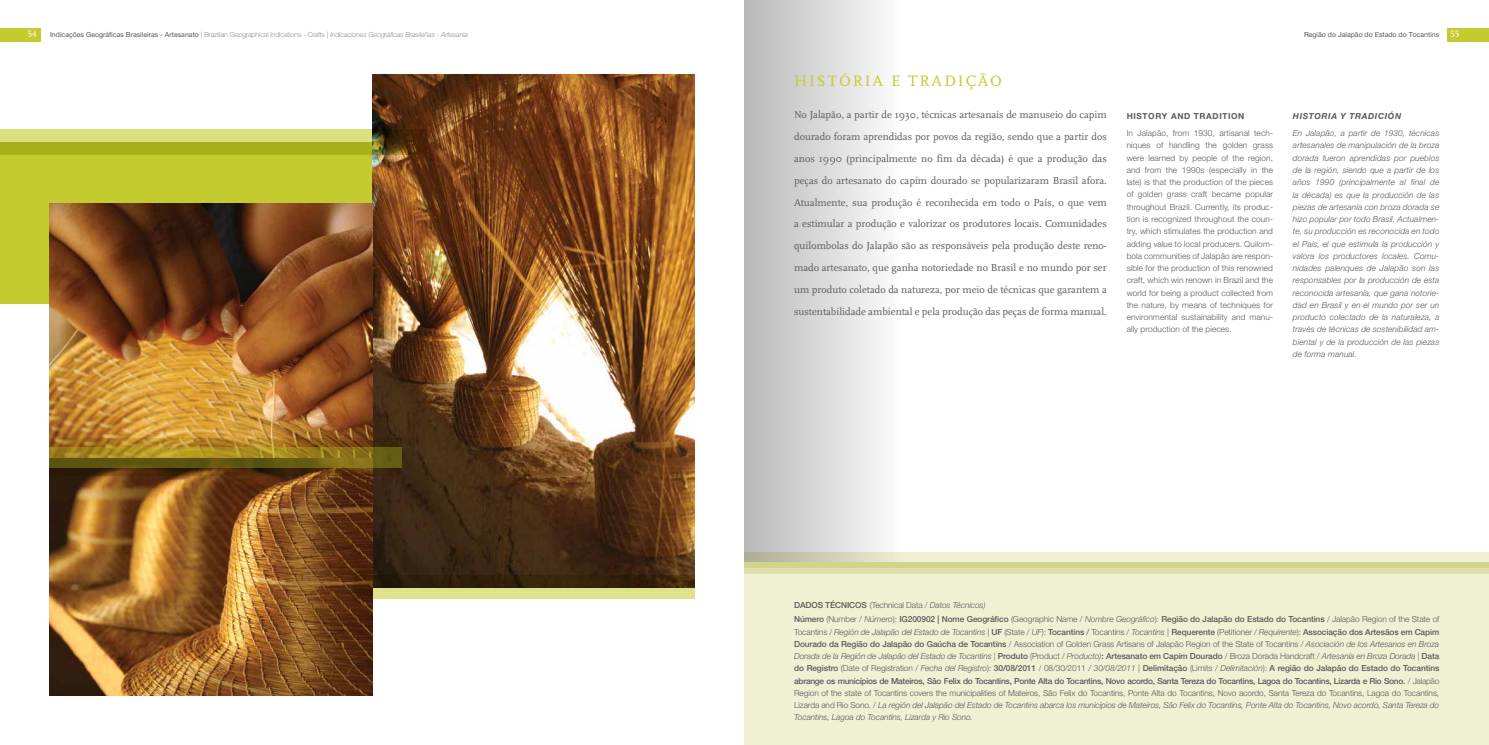
<style>
.page{position:relative;width:1489px;height:745px;background:#fff}
.page>*{position:absolute;margin:0;border:0;box-sizing:border-box;transform-origin:0 0}
.t1{font:15.75px "Scala";letter-spacing:.12em;color:#c3cb2f}
.t2{font:10.5px/21.9px "Scala";color:#58595b;text-align:justify}
.t3{font:9.62px "Scala Caps";color:#fff}
.t4{font:italic 300 8.31px/12.2px "Helvetica Neue LT Pro";color:#58595b;text-align:justify}
.t5{font:300 8.31px/12.2px "Helvetica Neue LT Pro";letter-spacing:.01em;color:#58595b;text-align:justify}
.t6{font:500 8.31px/14.7px "Helvetica Neue LT Pro";letter-spacing:-.01em;color:#58595b}
.t7{font:700 8.31px "Helvetica Neue LT Pro";letter-spacing:.075em;color:#58595b}
.t8{font:italic 700 8.31px "Helvetica Neue LT Pro";letter-spacing:.075em;color:#58595b}
.t9{font:7px "Helvetica Neue LT Pro";color:#58595b}
.s1{font-weight:100}
.s2{font-weight:100;font-style:italic}
.s3{font-family:"Scala Caps";font-size:9.62px;color:#fff}
.s4{font-weight:300}
.s5{font-weight:300;font-style:italic}
.s6{font-style:normal}
.s7{font-weight:500;font-style:normal}
.s8{font-weight:400}
</style>
<div class="page">
<div style="left:744px;top:0;width:161px;height:744px;background:linear-gradient(to right,#b8b8b8,#fefefe)"></div>
<div style="left:0;top:28px;width:41px;height:13px;background:#c3cb2f"></div>
<div style="left:1446px;top:28px;width:42px;height:13px;background:#c3cb2f"></div>
<div style="left:744px;top:562px;width:744px;height:182px;background:#f0f0d3"></div>
<svg style="left:744px;top:551px;width:744px;height:22px;fill:#f0f0d3"></svg>
<div style="left:744px;top:562px;width:744px;height:5px;background:#d3d38f"></div>
<div style="left:0;top:142px;width:476px;height:161px;background:#c3cb2f"></div>
<img style="left:372px;top:74px;width:322px;height:501px">
<svg style="left:0;top:130px;width:427px;height:25px;fill:#a7b117"></svg>
<img style="left:50px;top:203px;width:322px;height:491px">
<svg style="left:50px;top:437px;width:352px;height:38px"></svg>
<svg style="left:354px;top:575px;width:340px;height:23px"></svg>
<p class="t3" style="left:27px;top:28px;width:11px">54</p>
<p class="t9" style="left:50px;top:30px;width:419px">Indicações Geográficas Brasileiras - Artesanato <span class="s1">| Brazilian Geographical Indications - Crafts |</span> <span class="s2">Indicaciones Geográficas Brasileñas - Artesanía</span></p>
<p class="t9" style="left:1303px;top:30px;width:157px">Região do Jalapão do Estado do Tocantins <span class="s3">55</span></p>
<h1 class="t1" style="left:794px;top:72px;width:209px">HISTÓRIA E TRADIÇÃO</h1>
<p class="t2" style="left:794px;top:104px;width:314px">No Jalapão, a partir de 1930, técnicas artesanais de manuseio do capim dourado foram aprendidas por povos da região, sendo que a partir dos anos 1990 (principalmente no fim da década) é que a produção das peças do artesanato do capim dourado se popularizaram Brasil afora.<br>Atualmente, sua produção é reconhecida em todo o País, o que vem a estimular a produção e valorizar os produtores locais. Comunidades quilombolas do Jalapão são as responsáveis pela produção deste reno&shy;mado artesanato, que ganha notoriedade no Brasil e no mundo por ser um produto coletado da natureza, por meio de técnicas que garantem a sustentabilidade ambiental e pela produção das peças de forma manual.</p>
<p class="t7" style="left:1126px;top:111px;width:119px">HISTORY AND TRADITION</p>
<p class="t5" style="left:1126px;top:127px;width:148px">In Jalapão, from 1930, artisanal tech&shy;niques of handling the golden grass were learned by people of the region, and from the 1990s (especially in the late) is that the production of the pieces of golden grass craft became popular throughout Brazil. Currently, its produc&shy;tion is recognized throughout the coun&shy;try, which stimulates the production and adding value to local producers. Quilom&shy;bola communities of Jalapão are respon&shy;sible for the production of this renowned craft, which win renown in Brazil and the world for being a product collected from the nature, by means of techniques for environmental sustainability and manu&shy;ally production of the pieces.</p>
<p class="t8" style="left:1292px;top:111px;width:110px">HISTORIA Y TRA DICIÓN</p>
<p class="t4" style="left:1292px;top:127px;width:148px">En Jalapão, a partir de 1930, técnicas artesanales de manipulación de la broza dorada fueron aprendidas por pueblos de la región, siendo que a partir de los años 1990 (principalmente al final de la década) es que la producción de las piezas de artesanía con broza dorada se hizo popular por todo Brasil. Actualmen&shy;te, su producción es reconocida en todo el País, el que estimula la producción y valora los productores locales. Comu&shy;nidades palenques de Jalapão son las responsables por la producción de esta reconocida artesanía, que gana notorie&shy;dad en Brasil y en el mundo por ser un producto colectado de la naturaleza, a través de técnicas de sostenibilidad am&shy;biental y de la producción de las piezas de forma manual.</p>
<p class="t6" style="left:794px;top:596px;width:646px">DADOS TÉCNICOS <span class="s4">(Technical Data /</span> <span class="s5">Datos Técnicos)<br></span>Número <span class="s4">(Number /</span> <span class="s5">Número</span><span class="s4">):</span> IG200902 | Nome Geográfico <span class="s4">(Geographic Name /</span> <span class="s5">Nombre Geográfico</span><span class="s4">):</span> Região do Jalapão do Estado do Tocantins <span class="s4">/ Jalapão Region of the State of</span></p>
<p class="t4" style="left:794px;top:625px;width:646px"><span class="s6">Tocantins /</span> Región de Jalapão del Estado de Tocantins | <span class="s7">UF</span> <span class="s6">(State /</span> UF<span class="s6">):</span> <span class="s7">Tocantins</span> <span class="s8">/</span> <span class="s6">Tocantins /</span> Tocantins | <span class="s7">Requerente</span> <span class="s6">(Petitioner /</span> Requirente<span class="s6">):</span> <span class="s7">Associação dos Artesãos em Capim Dourado da Região do Jalapão do Gaúcha de Tocantins</span> <span class="s6">/ Association of Golden Grass Artisans of Jalapão Region of the State of Tocantins /</span> Asociación de los Artesanos en Broza Dorada de la Región de Jalapão del Estado de Tocantins | <span class="s7">Produto</span> <span class="s6">(Product /</span> Producto)<span class="s7">: Artesanato em Capim Dourado</span> <span class="s6">/ Broza Dorada Handcraft /</span> Artesanía en Broza Dorada | <span class="s7">Data do Registro</span> <span class="s6">(Date of Registration /</span> Fecha del Registro<span class="s6">):</span> <span class="s7">30/08/2011</span> <span class="s6">/ 08/30/2011 /</span> 30/08/2011 | <span class="s7">Delimitação</span> <span class="s6">(Limits /</span> Delimitación<span class="s6">):</span> <span class="s7">A região do Jalapão do Estado do Tocantins abrange os municípios de Mateiros, São Felix do Tocantins, Ponte Alta do Tocantins, Novo acordo, Santa Tereza do Tocantins, Lagoa do Tocantins, Lizarda e Rio Sono.</span> <span class="s6">/ Jalapão Region of the state of Tocantins covers the municipalities of Mateiros, São Felix do Tocantins, Ponte Alta do Tocantins, Novo acordo, Santa Tereza do Tocantins, Lagoa do Tocantins, Lizarda and Rio Sono. /</span> La región del Jalapão del Estado de Tocantins abarca los municipios de Mateiros, São Felix do Tocantins, Ponte Alta do Tocantins, Novo acordo, Santa Tereza do Tocantins, Lagoa do Tocantins, Lizarda y Rio Sono.</p>
</div>
